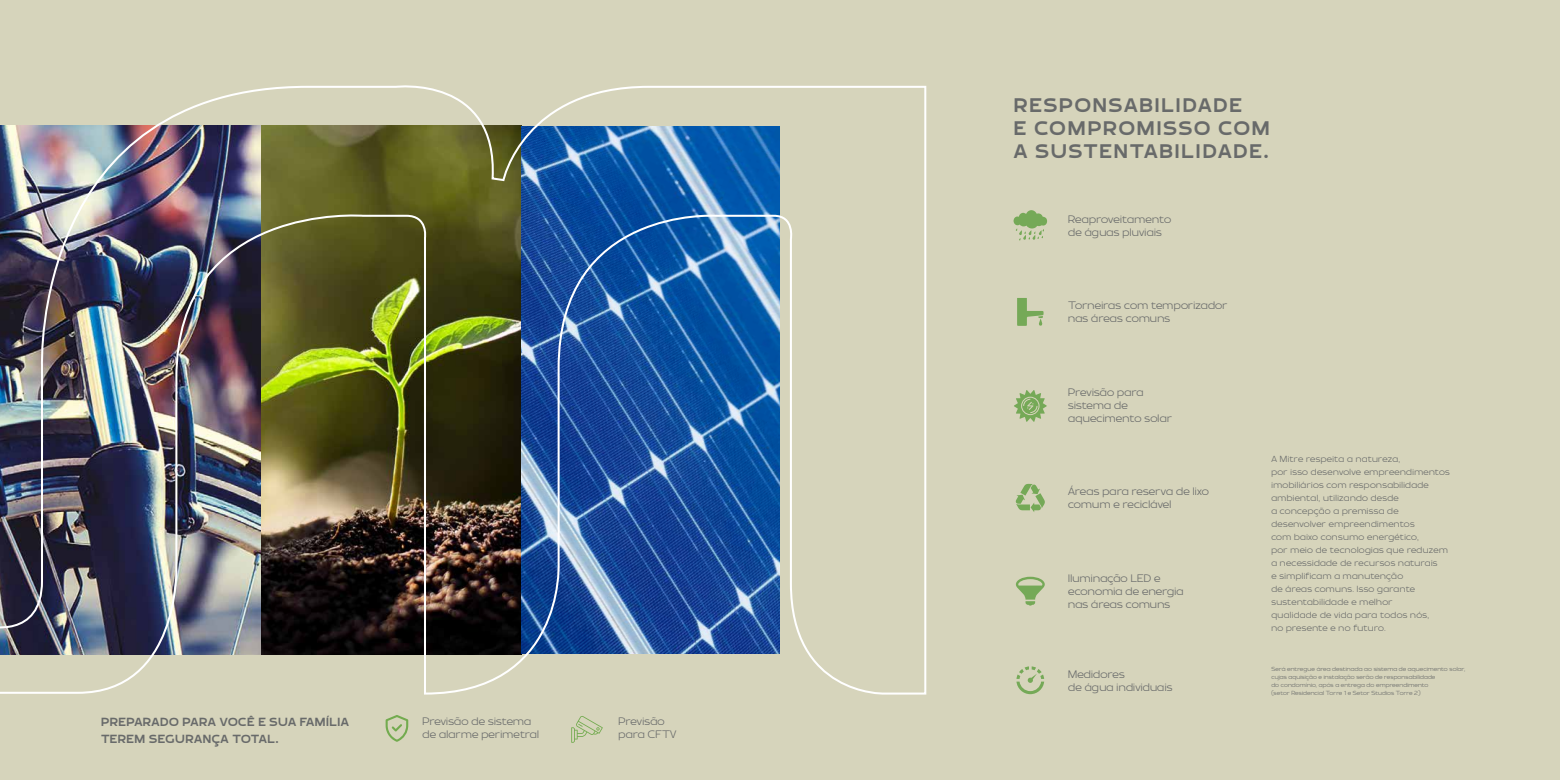
<style>
.page{position:relative;width:1560px;height:780px;background:#fff}
.page>*{position:absolute;margin:0;border:0;box-sizing:border-box;transform-origin:0 0}
.t1{font:700 20px/23px "Brinnan";letter-spacing:.095em;color:#686a6a}
.t2{font:700 12px/17px "Brinnan";letter-spacing:.04em;color:#686a6a}
.t3{font:300 11px/13px "Brinnan";letter-spacing:.02em;color:#686a6a}
.t4{font:300 9px/13px "Brinnan";letter-spacing:.04em;color:#686a6a}
.t5{font:300 6px/8px "Brinnan";letter-spacing:.02em;color:#686a6a}
</style>
<div class="page">
<div style="left:0;top:0;width:1559px;height:780px;background:#d6d4bb"></div>
<svg style="left:1013px;top:210px;width:33px;height:30px"></svg>
<svg style="left:1017px;top:298px;width:27px;height:28px"></svg>
<svg style="left:1016px;top:576px;width:28px;height:29px"></svg>
<svg style="left:1015px;top:484px;width:30px;height:28px"></svg>
<svg style="left:1014px;top:390px;width:32px;height:32px"></svg>
<svg style="left:385px;top:715px;width:23px;height:26px"></svg>
<svg style="left:571px;top:716px;width:31px;height:26px"></svg>
<img style="left:0;top:85px;width:927px;height:610px">
<svg style="left:1016px;top:666px;width:28px;height:28px"></svg>
<h2 class="t2" style="left:101px;top:714px;width:249px">PREPARADO PARA VOCÊ E SUA FAMÍLIA<br>TEREM SEGURANÇA TOTAL.</h2>
<p class="t3" style="left:422px;top:715px;width:118px">Previsão de sistema de alarme perimetral</p>
<p class="t3" style="left:618px;top:715px;width:59px">Previsão para CFTV</p>
<h1 class="t1" style="left:1013px;top:96px;width:257px">RESPONSABILIDADE<br>E COMPROMISSO COM<br>A SUSTENTABILIDADE.</h1>
<p class="t3" style="left:1068px;top:213px;width:104px">Reaproveitamento de águas pluviais</p>
<p class="t3" style="left:1068px;top:299px;width:161px">Torneiras com temporizador nas áreas comuns</p>
<p class="t3" style="left:1068px;top:386px;width:105px">Previsão para sistema de aquecimento solar</p>
<p class="t3" style="left:1068px;top:485px;width:142px">Áreas para reserva de lixo comum e reciclável</p>
<p class="t3" style="left:1068px;top:572px;width:117px">Iluminação LED e economia de energia nas áreas comuns</p>
<p class="t3" style="left:1068px;top:667px;width:106px">Medidores<br>de água individuais</p>
<p class="t4" style="left:1271px;top:452px;width:180px">A Mitre respeita a natureza,<br>por isso desenvolve empreendimentos imobiliários com responsabilidade ambiental, utilizando desde<br>a concepção a premissa de desenvolver empreendimentos<br>com baixo consumo energético,<br>por meio de tecnologias que reduzem a necessidade de recursos naturais<br>e simplificam a manutenção<br>de áreas comuns. Isso garante sustentabilidade e melhor<br>qualidade de vida para todos nós,<br>no presente e no futuro.</p>
<p class="t5" style="left:1271px;top:664px;width:195px">Será entregue área destinada ao sistema de aquecimento solar, cujas aquisição e instalação serão de responsabilidade<br>do condomínio, após a entrega do empreendimento<br>(setor Residencial Torre 1 e Setor Studios Torre 2)</p>
</div>
